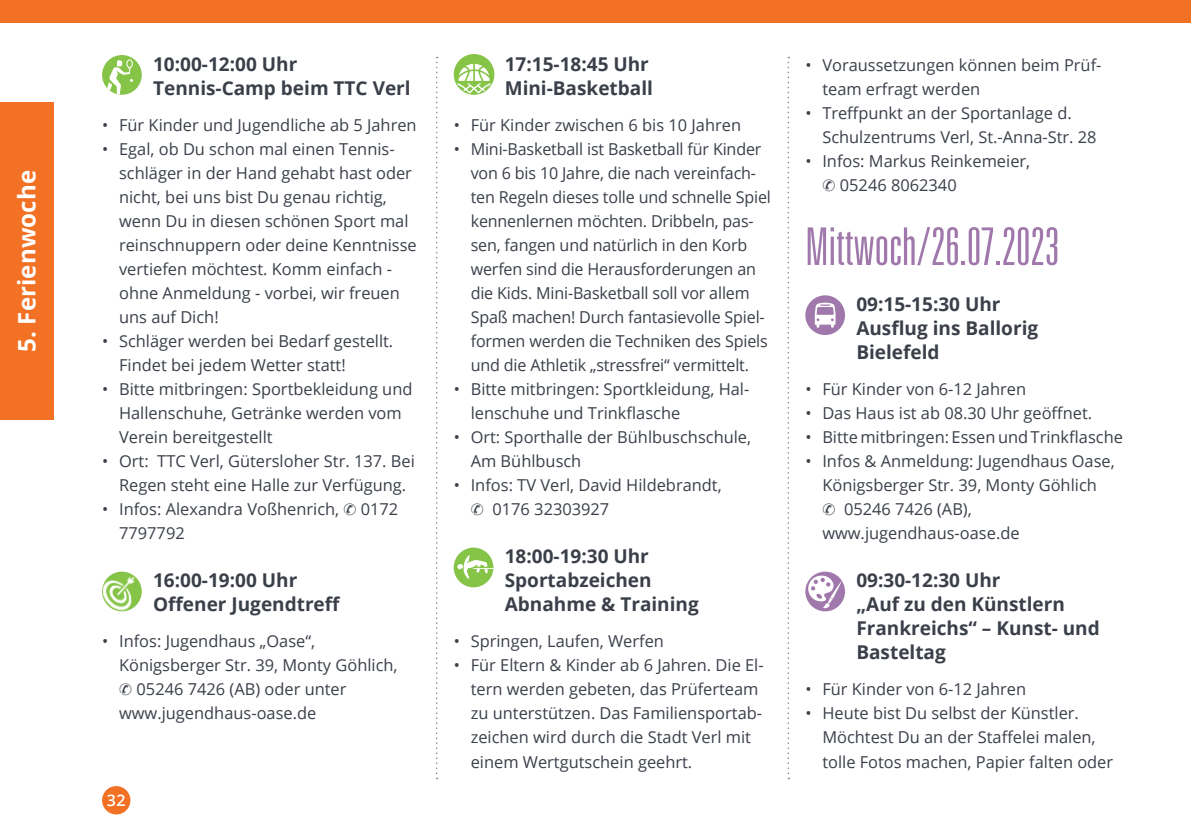
<style>
.page{position:relative;width:1191px;height:840px;background:#fff}
.page>*{position:absolute;margin:0;border:0;box-sizing:border-box;transform-origin:0 0}
.t1{font:300 ultra-condensed 52px "Univers";color:#a078ab}
.t2{font:700 24px "Open Sans";letter-spacing:.005em;color:#fff}
.t3{font:700 19px/24px "Open Sans";color:#3a3f49}
.t4{font:16.4px/24px "Open Sans";color:#3a3f49}
.t5{font:600 16px "Open Sans";color:#fff}
</style>
<div class="page">
<div style="left:102px;top:785px;width:28px;height:29px;background:#f37124;border-radius:50%"></div>
<div style="left:0;top:0;width:1191px;height:23px;background:#f37124"></div>
<svg style="left:436px;top:57px;width:2px;height:721px"></svg>
<svg style="left:787px;top:57px;width:2px;height:721px"></svg>
<div style="left:0;top:102px;width:54px;height:318px;background:#f37124"></div>
<div style="left:805px;top:295px;width:40px;height:40px;background:#a078ab;border-radius:50%"></div>
<svg style="left:815px;top:302px;width:20px;height:25px"></svg>
<svg style="left:805px;top:571px;width:40px;height:40px"></svg>
<svg style="left:807px;top:574px;width:34px;height:34px"></svg>
<div style="left:454px;top:54px;width:40px;height:40px;background:#85c447;border-radius:50%"></div>
<svg style="left:454px;top:64px;width:40px;height:29px"></svg>
<div style="left:454px;top:54px;width:40px;height:41px;border:1px solid #85c447;border-radius:50%"></div>
<div style="left:454px;top:547px;width:39px;height:40px;background:#85c447;border-radius:50%"></div>
<svg style="left:457px;top:555px;width:37px;height:23px"></svg>
<div style="left:102px;top:55px;width:40px;height:40px;background:#85c447;border-radius:50%"></div>
<svg style="left:102px;top:59px;width:31px;height:36px"></svg>
<img style="left:102px;top:571px;width:40px;height:40px;border-radius:20px">
<h2 class="t2" style="left:10px;top:352px;width:183px;rotate:-90deg">5. Ferienwoche</h2>
<p class="t3" style="left:153px;top:51px;width:259px">10:00-12:00 Uhr<br>Tennis-Camp beim TTC Verl</p>
<p class="t4" style="left:102px;top:112px;width:316px">• Für Kinder und Jugendliche ab 5 Jahren</p>
<p class="t4" style="left:119px;top:136px;width:299px;text-indent:-17px">• Egal, ob Du schon mal einen Tennis&shy;schläger in der Hand gehabt hast oder nicht, bei uns bist Du genau richtig, wenn Du in diesen schönen Sport mal reinschnuppern oder deine Kenntnisse vertiefen möchtest. Komm einfach - ohne Anmeldung - vorbei, wir freuen uns auf Dich!</p>
<p class="t4" style="left:119px;top:328px;width:276px;text-indent:-17px">• Schläger werden bei Bedarf gestellt.<br>Findet bei jedem Wetter statt!</p>
<p class="t4" style="left:119px;top:376px;width:295px;text-indent:-17px">• Bitte mitbringen: Sportbekleidung und<br>Hallenschuhe, Getränke werden vom<br>Verein bereitgestellt</p>
<p class="t4" style="left:102px;top:448px;width:314px;text-align:center">• Ort: TTC Verl, Gütersloher Str. 137. Bei<br>Regen steht eine Halle zur Verfügung.</p>
<p class="t4" style="left:119px;top:496px;width:281px;text-indent:-17px">• Infos: Alexandra Voßhenrich, ✆ 0172<br>7797792</p>
<p class="t3" style="left:153px;top:567px;width:189px">16:00-19:00 Uhr<br>Offener Jugendtreff</p>
<p class="t4" style="left:119px;top:628px;width:280px;text-indent:-17px">• Infos: Jugendhaus „Oase“,<br>Königsberger Str. 39, Monty Göhlich, ✆ 05246 7426 (AB) oder unter www.jugendhaus-oase.de</p>
<p class="t5" style="left:107px;top:789px;width:20px">32</p>
<p class="t3" style="left:505px;top:51px;width:150px">17:15-18:45 Uhr<br>Mini-Basketball</p>
<p class="t4" style="left:454px;top:112px;width:289px">• Für Kinder zwischen 6 bis 10 Jahren</p>
<p class="t4" style="left:471px;top:136px;width:302px;text-indent:-17px">• Mini-Basketball ist Basketball für Kinder von 6 bis 10 Jahre, die nach vereinfach&shy;ten Regeln dieses tolle und schnelle Spiel kennenlernen möchten. Dribbeln, pas&shy;sen, fangen und natürlich in den Korb werfen sind die Herausforderungen an die Kids. Mini-Basketball soll vor allem Spaß machen! Durch fantasievolle Spiel&shy;formen werden die Techniken des Spiels und die Athletik „stressfrei“ vermittelt.</p>
<p class="t4" style="left:471px;top:376px;width:280px;text-indent:-17px">• Bitte mitbringen: Sportkleidung, Hal&shy;lenschuhe und Trinkflasche</p>
<p class="t4" style="left:471px;top:424px;width:282px;text-indent:-17px">• Ort: Sporthalle der Bühlbuschschule,<br>Am Bühlbusch</p>
<p class="t4" style="left:471px;top:472px;width:252px;text-indent:-17px">• Infos: TV Verl, David Hildebrandt, ✆ 0176 32303927</p>
<p class="t3" style="left:505px;top:543px;width:195px">18:00-19:30 Uhr<br>Sportabzeichen<br>Abnahme &amp; Training</p>
<p class="t4" style="left:454px;top:628px;width:212px">• Springen, Laufen, Werfen</p>
<p class="t4" style="left:471px;top:652px;width:294px;text-indent:-17px">• Für Eltern &amp; Kinder ab 6 Jahren. Die El&shy;tern werden gebeten, das Prüferteam zu unterstützen. Das Familiensportab&shy;zeichen wird durch die Stadt Verl mit einem Wertgutschein geehrt.</p>
<p class="t4" style="left:822px;top:52px;width:281px;text-indent:-17px">• Voraussetzungen können beim Prüf&shy;team erfragt werden</p>
<p class="t4" style="left:822px;top:100px;width:276px;text-indent:-17px">• Treffpunkt an der Sportanlage d.<br>Schulzentrums Verl, St.-Anna-Str. 28</p>
<p class="t4" style="left:822px;top:148px;width:209px;text-indent:-17px">• Infos: Markus Reinkemeier, ✆ 05246 8062340</p>
<h1 class="t1" style="left:805px;top:219px;width:255px">Mittwoch/26.07.2023</h1>
<p class="t3" style="left:856px;top:291px;width:183px">09:15-15:30 Uhr<br>Ausflug ins Ballorig<br>Bielefeld</p>
<p class="t4" style="left:805px;top:376px;width:222px">• Für Kinder von 6-12 Jahren</p>
<p class="t4" style="left:805px;top:400px;width:288px">• Das Haus ist ab 08.30 Uhr geöffnet.</p>
<p class="t4" style="left:805px;top:424px;width:319px">• Bitte mitbringen: Essen und Trinkflasche</p>
<p class="t4" style="left:822px;top:448px;width:294px;text-indent:-17px">• Infos &amp; Anmeldung: Jugendhaus Oase,<br>Königsberger Str. 39, Monty Göhlich<br>✆ 05246 7426 (AB), www.jugendhaus-oase.de</p>
<p class="t3" style="left:856px;top:567px;width:245px">09:30-12:30 Uhr<br>„Auf zu den Künstlern<br>Frankreichs“ – Kunst- und<br>Basteltag</p>
<p class="t4" style="left:805px;top:676px;width:222px">• Für Kinder von 6-12 Jahren</p>
<p class="t4" style="left:822px;top:700px;width:292px;text-indent:-17px">• Heute bist Du selbst der Künstler.<br>Möchtest Du an der Staffelei malen, tolle Fotos machen, Papier falten oder</p>
</div>
